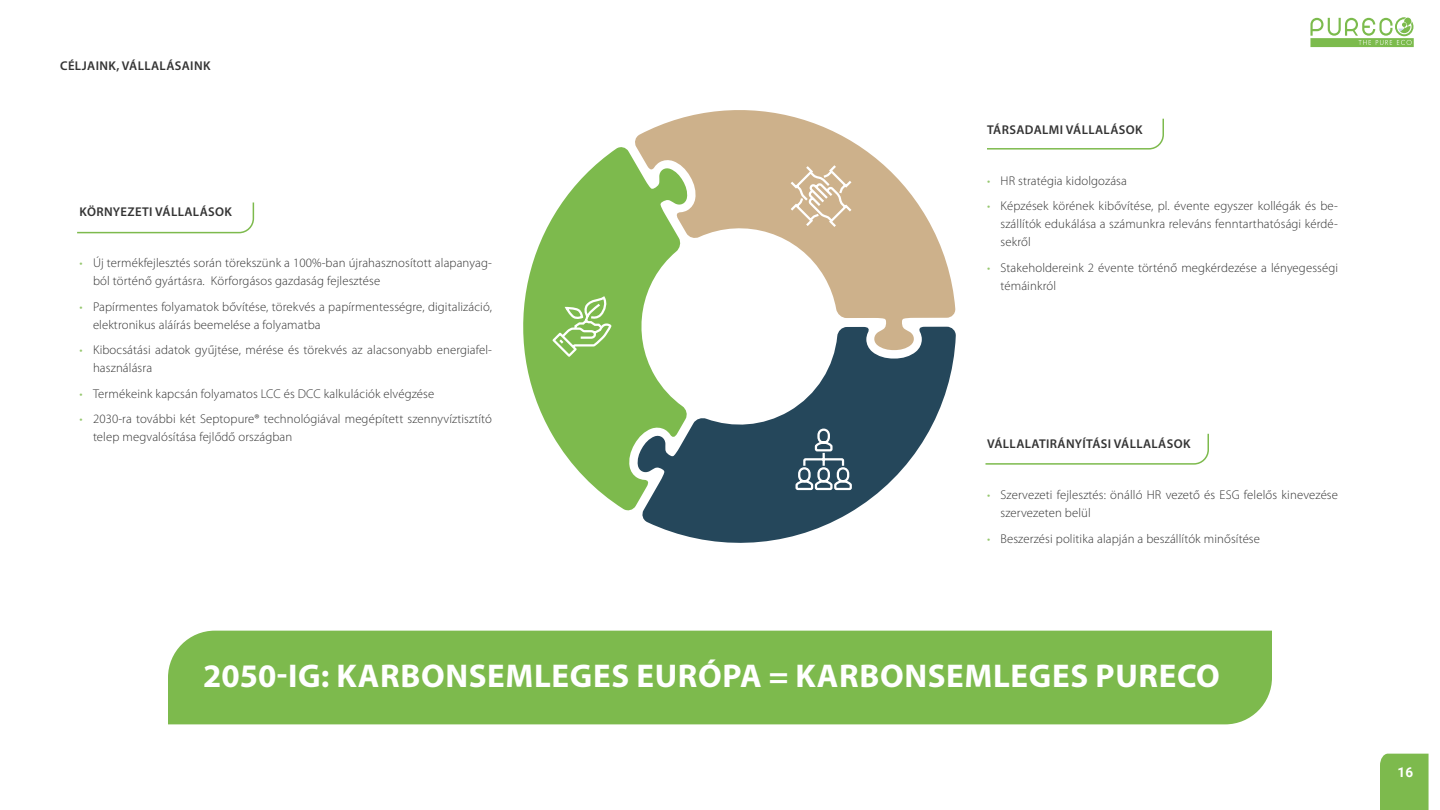
<style>
.page{position:relative;width:1440px;height:810px;background:#fff}
.page>*{position:absolute;margin:0;border:0;box-sizing:border-box;transform-origin:0 0}
.t1{font:700 33px "Myriad Pro";letter-spacing:.02em;color:#fff}
.t2{font:700 13.5px "Roboto";color:#fff}
.t3{font:300 12.75px/18px "Myriad Pro";letter-spacing:.01em;color:#333}
.t4{font:600 12.75px "Myriad Pro";letter-spacing:.03em;color:#333}
.s1{color:#97c870}
</style>
<div class="page">
<svg style="left:1310px;top:17px;width:104px;height:30px"></svg>
<div style="left:1380px;top:754px;width:49px;height:56px;background:#7dba4d"></div>
<div style="left:168px;top:631px;width:1104px;height:93px;background:#7dba4d"></div>
<svg style="left:523px;top:147px;width:114px;height:364px;fill:#7dba4d"></svg>
<svg style="left:634px;top:110px;width:322px;height:240px"></svg>
<svg style="left:637px;top:327px;width:319px;height:216px;fill:#25475b"></svg>
<svg style="left:794px;top:427px;width:59px;height:64px;background:#526d7d"></svg>
<svg style="left:788px;top:163px;width:66px;height:66px;background:#d5bf9f"></svg>
<svg style="left:550px;top:295px;width:63px;height:64px;background:#94c66d"></svg>
<svg style="left:77px;top:202px;width:178px;height:32px"></svg>
<svg style="left:987px;top:118px;width:177px;height:32px"></svg>
<svg style="left:985px;top:433px;width:224px;height:32px"></svg>
<p class="t4" style="left:60px;top:57px;width:152px">CÉLJAINK, VÁLLALÁSAINK</p>
<p class="t4" style="left:80px;top:204px;width:154px">KÖRNYEZETI VÁLLALÁSOK</p>
<p class="t3" style="left:93px;top:254px;width:401px;text-indent:-14px"><span class="s1">•</span> Új termékfejlesztés során törekszünk a 100%-ban újrahasznosított alapanyag&shy;ból történő gyártásra. Körforgásos gazdaság fejlesztése</p>
<p class="t3" style="left:93px;top:297px;width:400px;text-indent:-14px"><span class="s1">•</span> Papírmentes folyamatok bővítése, törekvés a papírmentességre, digitalizáció, elektronikus aláírás beemelése a folyamatba</p>
<p class="t3" style="left:93px;top:341px;width:401px;text-indent:-14px"><span class="s1">•</span> Kibocsátási adatok gyűjtése, mérése és törekvés az alacsonyabb energiafel&shy;használásra</p>
<p class="t3" style="left:79px;top:384px;width:356px"><span class="s1">•</span> Termékeink kapcsán folyamatos LCC és DCC kalkulációk elvégzése</p>
<p class="t3" style="left:93px;top:410px;width:401px;text-indent:-14px"><span class="s1">•</span> 2030-ra további két Septopure® technológiával megépített szennyvíztisztító telep megvalósítása fejlődő országban</p>
<p class="t4" style="left:987px;top:121px;width:157px">TÁRSADALMI VÁLLALÁSOK</p>
<p class="t3" style="left:987px;top:171px;width:141px"><span class="s1">•</span> HR stratégia kidolgozása</p>
<p class="t3" style="left:1001px;top:197px;width:339px;text-align:justify;text-indent:-14px"><span class="s1">•</span> Képzések körének kibővítése, pl. évente egyszer kollégák és be&shy;szállítók edukálása a számunkra releváns fenntarthatósági kérdé&shy;sekről</p>
<p class="t3" style="left:1001px;top:258px;width:339px;text-indent:-14px"><span class="s1">•</span> Stakeholdereink 2 évente történő megkérdezése a lényegességi témáinkról</p>
<p class="t4" style="left:987px;top:436px;width:205px">VÁLLALATIRÁNYÍTÁSI VÁLLALÁSOK</p>
<p class="t3" style="left:1001px;top:486px;width:339px;text-indent:-14px"><span class="s1">•</span> Szervezeti fejlesztés: önálló HR vezető és ESG felelős kinevezése szervezeten belül</p>
<p class="t3" style="left:987px;top:529px;width:275px"><span class="s1">•</span> Beszerzési politika alapján a beszállítók minősítése</p>
<h1 class="t1" style="left:203px;top:655px;width:1018px">2050-IG: KARBONSEMLEGES EURÓPA = KARBONSEMLEGES PURECO</h1>
<p class="t2" style="left:1398px;top:763px;width:17px">16</p>
</div>
